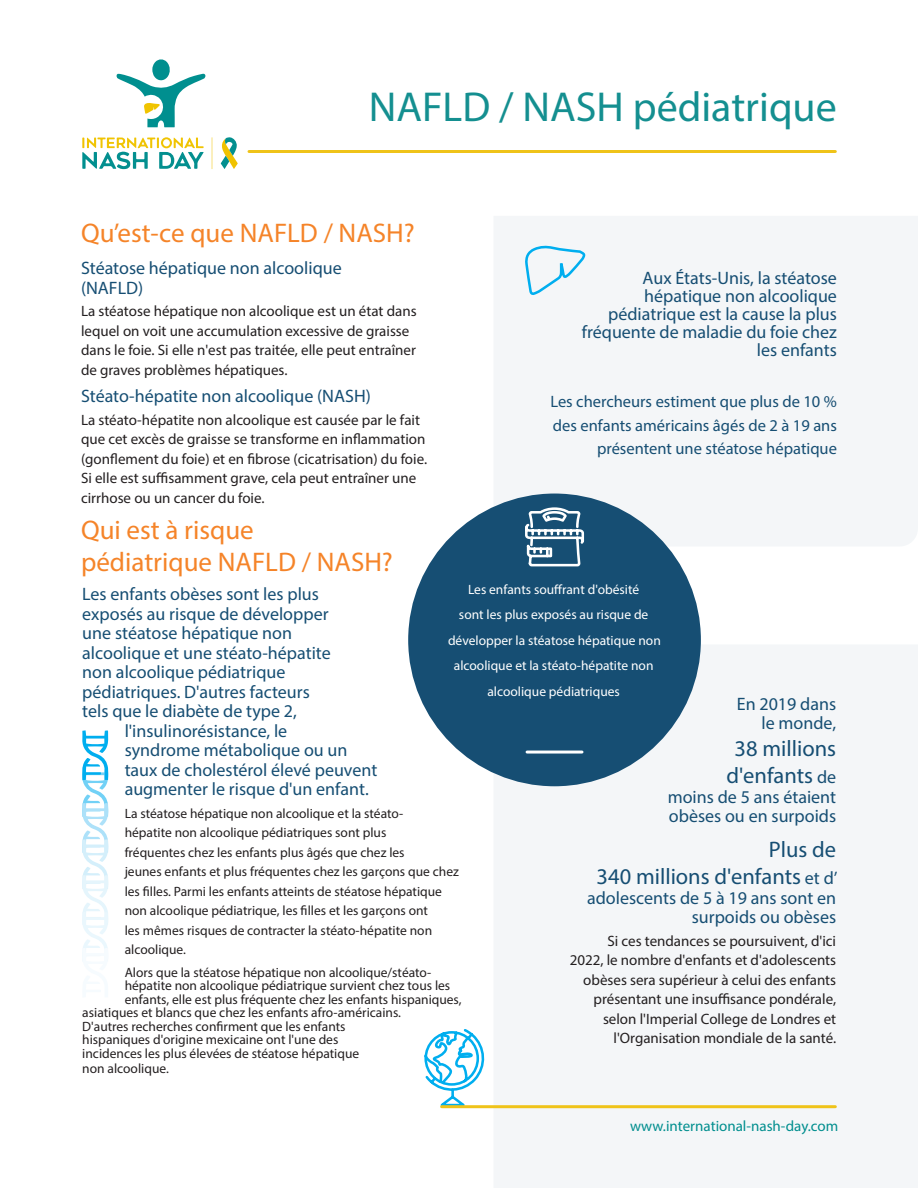
<style>
.page{position:relative;width:918px;height:1188px;background:#fff}
.page>*{position:absolute;margin:0;border:0;box-sizing:border-box;transform-origin:0 0}
.t1{font:42px "Myriad Pro";color:#148f90}
.H2_orange{font:27px "Myriad Pro";color:#f58429}
.H3_blue{font:22.5px/27px "Myriad Pro";color:#164e73;text-align:center}
.H3_blue-2{font:18px/18px "Myriad Pro";color:#164e73;text-align:right}
.H3_blue-3{font:16.5px/24px "Myriad Pro";color:#164e73}
.paragraph{font:15px/19.5px "Myriad Pro";color:#231f20}
.H3_orange{font:15px "Myriad Pro";color:#008e8e}
.paragraph-2{font:13.5px/19.5px "Myriad Pro";color:#231f20}
.H3_blue-4{font:13.5px/25.5px "Myriad Pro";color:#fff;text-align:center}
.s1{font-size:18px}
</style>
<div class="page">
<div style="left:494px;top:216px;width:424px;height:331px;background:#f4f6f8"></div>
<svg style="left:523px;top:243px;width:64px;height:54px"></svg>
<div style="left:494px;top:645px;width:424px;height:543px;background:#f4f6f8"></div>
<svg style="left:424px;top:1029px;width:61px;height:79px"></svg>
<svg style="left:82px;top:730px;width:27px;height:231px"></svg>
<hr style="left:249px;top:150px;width:586px;height:3px;background:#efc319">
<hr style="left:442px;top:1105px;width:393px;height:3px;background:#efc319">
<div style="left:408px;top:494px;width:293px;height:292px;background:#164e73;border-radius:50%"></div>
<svg style="left:525px;top:507px;width:60px;height:60px"></svg>
<hr style="left:527px;top:751px;width:55px;height:3px;background:#fff">
<svg style="left:116px;top:59px;width:89px;height:68px"></svg>
<svg style="left:82px;top:137px;width:122px;height:33px"></svg>
<svg style="left:212px;top:137px;width:1px;height:32px"></svg>
<svg style="left:221px;top:137px;width:17px;height:32px"></svg>
<h2 class="t1" style="left:369px;top:81px;width:470px">NAFLD / NASH pédiatrique</h2>
<p class="H2_orange" style="left:81px;top:217px;width:335px">Qu’est-ce que NAFLD / NASH?</p>
<p class="H3_blue-2" style="left:81px;top:258px;width:262px;line-height:19.5px;text-align:left">Stéatose hépatique non alcoolique (NAFLD)</p>
<p class="paragraph" style="left:81px;top:301px;width:337px">La stéatose hépatique non alcoolique est un état dans lequel on voit une accumulation excessive de graisse dans le foie. Si elle n'est pas traitée, elle peut entraîner de graves problèmes hépatiques.</p>
<p class="H3_blue-2" style="left:81px;top:387px;width:291px">Stéato-hépatite non alcoolique (NASH)</p>
<p class="paragraph" style="left:81px;top:409px;width:348px">La stéato-hépatite non alcoolique est causée par le fait que cet excès de graisse se transforme en inflammation (gonflement du foie) et en fibrose (cicatrisation) du foie.<br>Si elle est suffisamment grave, cela peut entraîner une cirrhose ou un cancer du foie.</p>
<p class="H2_orange" style="left:81px;top:514px;width:174px">Qui est à risque</p>
<p class="H2_orange" style="left:81px;top:545px;width:313px">pédiatrique NAFLD / NASH?</p>
<p class="H3_blue-2" style="left:582px;top:269px;width:257px">Aux États-Unis, la stéatose hépatique non alcoolique pédiatrique est la cause la plus fréquente de maladie du foie chez les enfants</p>
<p class="H3_blue-3" style="left:550px;top:389px;width:288px">Les chercheurs estiment que plus de 10 % des enfants américains âgés de 2 à 19 ans</p>
<p class="H3_blue-3" style="left:597px;top:436px;width:241px">présentent une stéatose hépatique</p>
<p class="H3_blue-4" style="left:448px;top:576px;width:214px">Les enfants souffrant d'obésité<br>sont les plus exposés au risque de développer la stéatose hépatique non alcoolique et la stéato-hépatite non alcoolique pédiatriques</p>
<p class="H3_blue-2" style="left:82px;top:585px;width:238px">Les enfants obèses sont les plus</p>
<p class="H3_blue-2" style="left:82px;top:604px;width:248px">exposés au risque de développer</p>
<p class="H3_blue-2" style="left:82px;top:624px;width:211px">une stéatose hépatique non</p>
<p class="H3_blue-2" style="left:82px;top:643px;width:250px">alcoolique et une stéato-hépatite</p>
<p class="H3_blue-2" style="left:82px;top:663px;width:205px">non alcoolique pédiatrique</p>
<p class="H3_blue-2" style="left:82px;top:682px;width:229px">pédiatriques. D'autres facteurs</p>
<p class="H3_blue-2" style="left:82px;top:702px;width:216px">tels que le diabète de type 2,</p>
<p class="H3_blue-2" style="left:125px;top:721px;width:164px">l'insulinorésistance, le</p>
<p class="H3_blue-2" style="left:125px;top:741px;width:224px">syndrome métabolique ou un</p>
<p class="H3_blue-2" style="left:125px;top:760px;width:254px">taux de cholestérol élevé peuvent</p>
<p class="H3_blue-2" style="left:125px;top:780px;width:246px">augmenter le risque d'un enfant.</p>
<p class="paragraph-2" style="left:125px;top:803px;width:336px">La stéatose hépatique non alcoolique et la stéato-<br>hépatite non alcoolique pédiatriques sont plus<br>fréquentes chez les enfants plus âgés que chez les<br>jeunes enfants et plus fréquentes chez les garçons que chez les filles. Parmi les enfants atteints de stéatose hépatique non alcoolique pédiatrique, les filles et les garçons ont<br>les mêmes risques de contracter la stéato-hépatite non alcoolique.</p>
<p class="paragraph-2" style="left:125px;top:962px;width:308px">Alors que la stéatose hépatique non alcoolique/stéato-</p>
<p class="paragraph-2" style="left:125px;top:976px;width:327px">hépatite non alcoolique pédiatrique survient chez tous les</p>
<p class="paragraph-2" style="left:125px;top:989px;width:338px">enfants, elle est plus fréquente chez les enfants hispaniques,</p>
<p class="paragraph-2" style="left:82px;top:1003px;width:320px">asiatiques et blancs que chez les enfants afro-américains.</p>
<p class="paragraph-2" style="left:82px;top:1019px;width:278px;line-height:13.5px">D'autres recherches confirment que les enfants hispaniques d'origine mexicaine ont l'une des incidences les plus élevées de stéatose hépatique</p>
<p class="paragraph-2" style="left:82px;top:1058px;width:88px">non alcoolique.</p>
<p class="H3_blue-2" style="left:737px;top:694px;width:101px;line-height:19.5px">En 2019 dans le monde,</p>
<p class="H3_blue" style="left:727px;top:735px;width:111px">38 millions d'enfants <span class="s1">de</span></p>
<p class="H3_blue-2" style="left:668px;top:787px;width:170px;line-height:19.5px;text-align:left">moins de 5 ans étaient obèses ou en surpoids</p>
<p class="H3_blue" style="left:597px;top:836px;width:243px;text-align:right">Plus de<br>340 millions d'enfants <span class="s1">et d’</span></p>
<p class="H3_blue-2" style="left:587px;top:888px;width:251px;line-height:19.5px">adolescents de 5 à 19 ans sont en surpoids ou obèses</p>
<p class="paragraph" style="left:570px;top:931px;width:268px;text-align:right">Si ces tendances se poursuivent, d'ici<br>2022, le nombre d'enfants et d'adolescents obèses sera supérieur à celui des enfants présentant une insuffisance pondérale, selon l'Imperial College de Londres et l'Organisation mondiale de la santé.</p>
<p class="H3_orange" style="left:630px;top:1117px;width:210px">www.international-nash-day.com</p>
</div>
